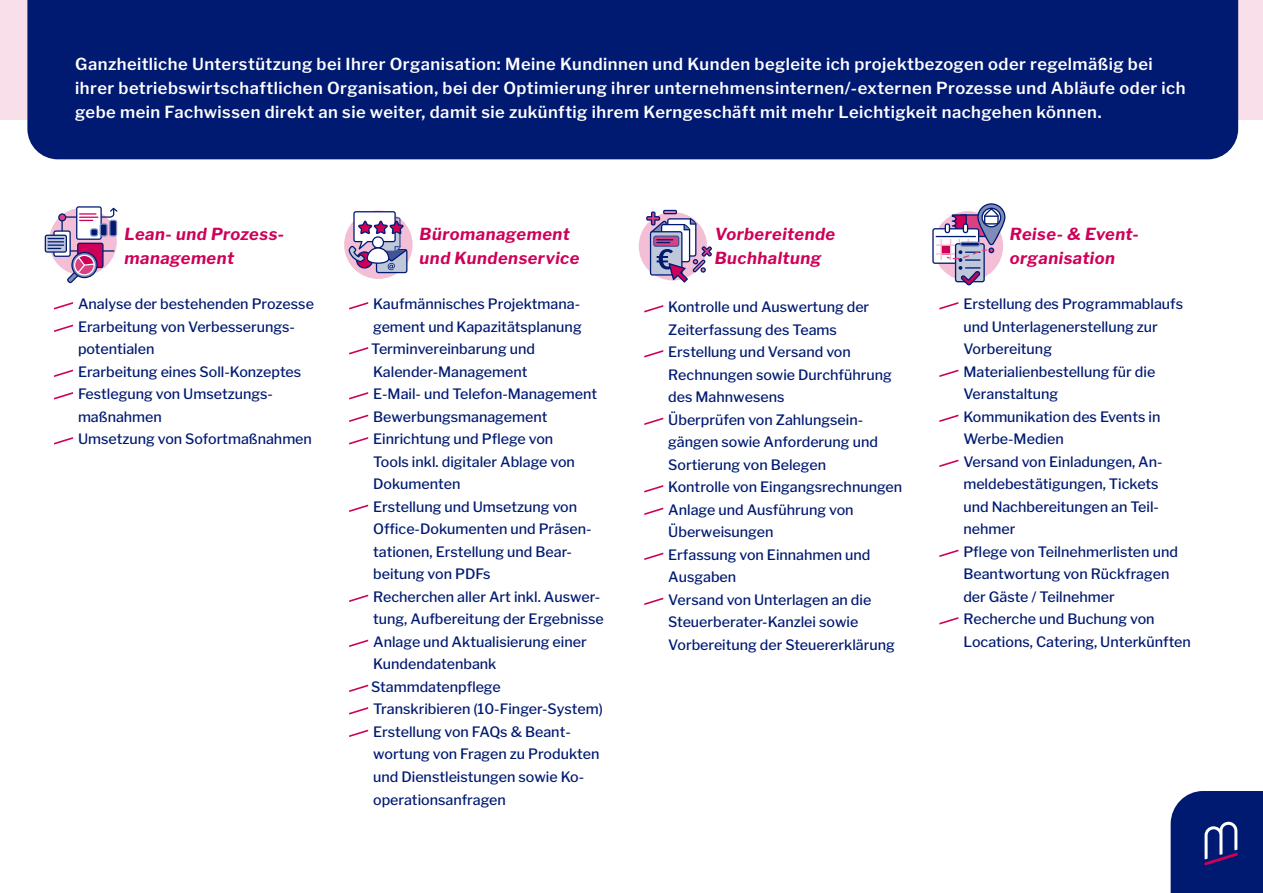
<style>
.page{position:relative;width:1263px;height:893px;background:#fff}
.page>*{position:absolute;margin:0;border:0;box-sizing:border-box;transform-origin:0 0}
.t1{font:600 16.5px/24px "Libre Franklin";letter-spacing:.03em;color:#fff}
.t2{font:italic 700 16.5px/24px "Libre Franklin";letter-spacing:.03em;color:#ce0058}
.t3{font:500 14.25px/22.5px "Libre Franklin";color:#001a72}
</style>
<div class="page">
<div style="left:0;top:0;width:1263px;height:119px;background:#f9dfea"></div>
<div style="left:27px;top:0;width:1211px;height:159px;background:#001a72"></div>
<svg style="left:54px;top:302px;width:19px;height:7px"></svg>
<svg style="left:54px;top:325px;width:19px;height:7px"></svg>
<svg style="left:54px;top:370px;width:19px;height:7px"></svg>
<svg style="left:54px;top:392px;width:19px;height:7px"></svg>
<svg style="left:54px;top:437px;width:19px;height:7px"></svg>
<svg style="left:349px;top:302px;width:19px;height:7px"></svg>
<svg style="left:349px;top:347px;width:19px;height:7px"></svg>
<svg style="left:349px;top:392px;width:19px;height:7px"></svg>
<svg style="left:349px;top:415px;width:19px;height:7px"></svg>
<svg style="left:349px;top:437px;width:19px;height:7px"></svg>
<svg style="left:349px;top:505px;width:19px;height:7px"></svg>
<svg style="left:349px;top:595px;width:19px;height:7px"></svg>
<svg style="left:349px;top:640px;width:19px;height:7px"></svg>
<svg style="left:349px;top:685px;width:19px;height:7px"></svg>
<svg style="left:349px;top:707px;width:19px;height:7px"></svg>
<svg style="left:349px;top:730px;width:19px;height:7px"></svg>
<svg style="left:644px;top:305px;width:19px;height:7px"></svg>
<svg style="left:644px;top:350px;width:19px;height:7px"></svg>
<svg style="left:644px;top:418px;width:19px;height:7px"></svg>
<svg style="left:644px;top:485px;width:19px;height:7px"></svg>
<svg style="left:644px;top:508px;width:19px;height:7px"></svg>
<svg style="left:644px;top:553px;width:19px;height:7px"></svg>
<svg style="left:644px;top:598px;width:19px;height:7px"></svg>
<svg style="left:939px;top:302px;width:19px;height:7px"></svg>
<svg style="left:939px;top:370px;width:19px;height:7px"></svg>
<svg style="left:939px;top:415px;width:19px;height:7px"></svg>
<svg style="left:939px;top:460px;width:19px;height:7px"></svg>
<svg style="left:939px;top:550px;width:19px;height:7px"></svg>
<svg style="left:939px;top:617px;width:19px;height:7px"></svg>
<svg style="left:1170px;top:791px;width:93px;height:102px;background:#12287a"></svg>
<svg style="left:45px;top:206px;width:73px;height:77px"></svg>
<svg style="left:344px;top:210px;width:69px;height:69px"></svg>
<svg style="left:349px;top:211px;width:58px;height:62px"></svg>
<div style="left:639px;top:212px;width:68px;height:68px;background:#f2bfd6;border-radius:50%"></div>
<hr style="left:663px;top:210px;width:14px;height:4px;background:#001a72;border-radius:2px">
<svg style="left:646px;top:211px;width:66px;height:72px"></svg>
<svg style="left:932px;top:203px;width:73px;height:82px"></svg>
<p class="t1" style="left:75px;top:52px;width:1112px">Ganzheitliche Unterstützung bei Ihrer Organisation: Meine Kundinnen und Kunden begleite ich projektbezogen oder regelmäßig bei ihrer betriebswirtschaftlichen Organisation, bei der Optimierung ihrer unternehmensinternen/-externen Prozesse und Abläufe oder ich gebe mein Fachwissen direkt an sie weiter, damit sie zukünftig ihrem Kerngeschäft mit mehr Leichtigkeit nachgehen können.</p>
<p class="t2" style="left:125px;top:222px;width:161px">Lean- und Prozess&shy;management</p>
<p class="t3" style="left:78px;top:293px;width:237px">Analyse der bestehenden Prozesse<br>Erarbeitung von Verbesserungs&shy;potentialen<br>Erarbeitung eines Soll-Konzeptes<br>Festlegung von Umsetzungs&shy;maßnahmen<br>Umsetzung von Sofortmaßnahmen</p>
<p class="t2" style="left:420px;top:222px;width:161px">Büromanagement und Kundenservice</p>
<p class="t3" style="left:371px;top:293px;width:234px">Kaufmännisches Projektmana&shy;gement und Kapazitätsplanung<br>Terminvereinbarung und<br>Kalender-Management<br>E-Mail- und Telefon-Management<br>Bewerbungsmanagement<br>Einrichtung und Pflege von<br>Tools inkl. digitaler Ablage von<br>Dokumenten<br>Erstellung und Umsetzung von<br>Office-Dokumenten und Präsen&shy;tationen, Erstellung und Bear&shy;beitung von PDFs<br>Recherchen aller Art inkl. Auswer&shy;tung, Aufbereitung der Ergebnisse<br>Anlage und Aktualisierung einer<br>Kundendatenbank<br>Stammdatenpflege<br>Transkribieren (10-Finger-System)<br>Erstellung von FAQs &amp; Beant&shy;wortung von Fragen zu Produkten und Dienstleistungen sowie Ko&shy;operationsanfragen</p>
<p class="t2" style="left:715px;top:222px;width:122px">Vorbereitende<br>Buchhaltung</p>
<p class="t3" style="left:668px;top:296px;width:236px">Kontrolle und Auswertung der<br>Zeiterfassung des Teams<br>Erstellung und Versand von<br>Rechnungen sowie Durchführung des Mahnwesens<br>Überprüfen von Zahlungsein&shy;gängen sowie Anforderung und<br>Sortierung von Belegen<br>Kontrolle von Eingangsrechnungen<br>Anlage und Ausführung von<br>Überweisungen<br>Erfassung von Einnahmen und<br>Ausgaben<br>Versand von Unterlagen an die<br>Steuerberater-Kanzlei sowie<br>Vorbereitung der Steuererklärung</p>
<p class="t2" style="left:1010px;top:222px;width:130px">Reise- &amp; Event&shy;organisation</p>
<p class="t3" style="left:963px;top:293px;width:229px">Erstellung des Programmablaufs und Unterlagenerstellung zur<br>Vorbereitung<br>Materialienbestellung für die<br>Veranstaltung<br>Kommunikation des Events in<br>Werbe-Medien<br>Versand von Einladungen, An&shy;meldebestätigungen, Tickets<br>und Nachbereitungen an Teil&shy;nehmer<br>Pflege von Teilnehmerlisten und<br>Beantwortung von Rückfragen der Gäste / Teilnehmer<br>Recherche und Buchung von<br>Locations, Catering, Unterkünften</p>
</div>
